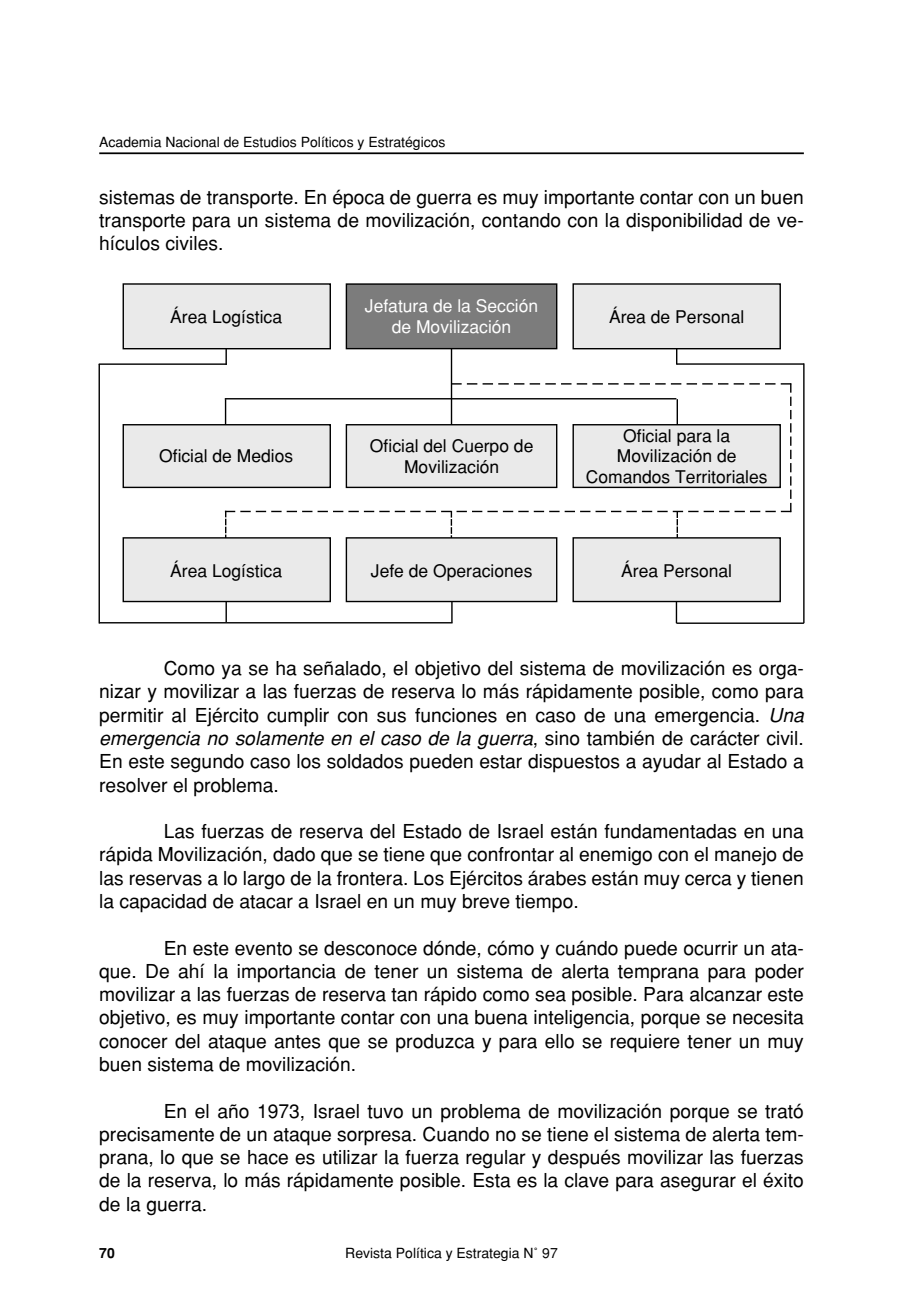
<style>
.page{position:relative;width:918px;height:1315px;background:#fff}
.page>*{position:absolute;margin:0;border:0;box-sizing:border-box;transform-origin:0 0}
.Texto{font:19.25px/23.3px "Helvetica";color:#000;text-align:justify}
.CuadroTabla{font:17.5px/21px "Helvetica";color:#000;text-align:center}
.CuadroTabla-2{font:17.5px "Helvetica";color:#fff}
.t1{font:14px "Helvetica";color:#000}
.t2{font:700 14px "Helvetica";color:#000}
.s1{font-style:italic}
</style>
<div class="page">
<hr style="left:99px;top:152px;width:705px;height:2px;background:#000">
<svg style="left:451px;top:602px;width:1px;height:20px"></svg>
<hr style="left:225px;top:598px;width:2px;height:24px;background:#000">
<svg style="left:676px;top:602px;width:1px;height:20px"></svg>
<hr style="left:451px;top:338px;width:1px;height:96px;background:#000">
<hr style="left:225px;top:343px;width:2px;height:22px;background:#000">
<svg style="left:676px;top:349px;width:1px;height:16px"></svg>
<div style="left:573px;top:284px;width:207px;height:65px;background:#eaeaea"></div>
<div style="left:572px;top:283px;width:209px;height:66px;border:1px solid #000"></div>
<div style="left:123px;top:284px;width:207px;height:65px;background:#eaeaea"></div>
<div style="left:123px;top:283px;width:208px;height:66px;border:1px solid #000"></div>
<hr style="left:99px;top:363px;width:128px;height:2px;background:#000">
<hr style="left:677px;top:363px;width:127px;height:2px;background:#000">
<div style="left:123px;top:425px;width:207px;height:62px;background:#eaeaea"></div>
<div style="left:123px;top:424px;width:208px;height:64px;border:1px solid #000"></div>
<div style="left:346px;top:538px;width:211px;height:63px;background:#eaeaea"></div>
<div style="left:346px;top:537px;width:211px;height:65px;border:1px solid #000"></div>
<div style="left:573px;top:538px;width:207px;height:63px;background:#eaeaea"></div>
<div style="left:572px;top:537px;width:209px;height:65px;border:1px solid #000"></div>
<div style="left:123px;top:538px;width:207px;height:63px;background:#eaeaea"></div>
<div style="left:123px;top:537px;width:208px;height:65px;border:1px solid #000"></div>
<svg style="left:225px;top:383px;width:566px;height:159px"></svg>
<hr style="left:99px;top:364px;width:1px;height:259px;background:#000">
<hr style="left:99px;top:622px;width:353px;height:1px;background:#000">
<hr style="left:803px;top:363px;width:1px;height:260px;background:#000">
<hr style="left:676px;top:622px;width:128px;height:2px;background:#000">
<div style="left:346px;top:284px;width:211px;height:65px;background:#7c7c7c"></div>
<div style="left:346px;top:283px;width:211px;height:66px;border:1px solid #000"></div>
<p class="t1" style="left:99px;top:133px;width:348px">Academia Nacional de Estudios Políticos y Estratégicos</p>
<p class="Texto" style="left:99px;top:185px;width:706px">sistemas de transporte. En época de guerra es muy importante contar con un buen transporte para un sistema de movilización, contando con la disponibilidad de ve&shy;hículos civiles.</p>
<p class="CuadroTabla-2" style="left:365px;top:296px;width:175px">Jefatura de la Sección</p>
<p class="CuadroTabla-2" style="left:392px;top:317px;width:121px">de Movilización</p>
<p class="CuadroTabla" style="left:170px;top:306px;width:113px">Área Logística</p>
<p class="CuadroTabla" style="left:609px;top:306px;width:137px">Área de Personal</p>
<p class="CuadroTabla" style="left:159px;top:445px;width:136px">Oficial de Medios</p>
<p class="CuadroTabla" style="left:370px;top:435px;width:165px">Oficial del Cuerpo de<br>Movilización</p>
<p class="CuadroTabla" style="left:623px;top:425px;width:108px">Oficial para la</p>
<p class="CuadroTabla" style="left:617px;top:445px;width:121px">Movilización de</p>
<p class="CuadroTabla" style="left:586px;top:466px;width:183px">Comandos Territoriales</p>
<p class="CuadroTabla" style="left:170px;top:560px;width:113px">Área Logística</p>
<p class="CuadroTabla" style="left:371px;top:560px;width:163px">Jefe de Operaciones</p>
<p class="CuadroTabla" style="left:621px;top:560px;width:112px">Área Personal</p>
<p class="Texto" style="left:99px;top:656px;width:706px;text-indent:64px">Como ya se ha señalado, el objetivo del sistema de movilización es orga&shy;nizar y movilizar a las fuerzas de reserva lo más rápidamente posible, como para permitir al Ejército cumplir con sus funciones en caso de una emergencia. <span class="s1">Una emergencia no solamente en el caso de la guerra</span>, sino también de carácter civil.<br>En este segundo caso los soldados pueden estar dispuestos a ayudar al Estado a resolver el problema.</p>
<p class="Texto" style="left:99px;top:819px;width:706px;text-indent:64px">Las fuerzas de reserva del Estado de Israel están fundamentadas en una rápida Movilización, dado que se tiene que confrontar al enemigo con el manejo de las reservas a lo largo de la frontera. Los Ejércitos árabes están muy cerca y tienen la capacidad de atacar a Israel en un muy breve tiempo.</p>
<p class="Texto" style="left:99px;top:936px;width:706px;text-indent:64px">En este evento se desconoce dónde, cómo y cuándo puede ocurrir un ata&shy;que. De ahí la importancia de tener un sistema de alerta temprana para poder movilizar a las fuerzas de reserva tan rápido como sea posible. Para alcanzar este objetivo, es muy importante contar con una buena inteligencia, porque se necesita conocer del ataque antes que se produzca y para ello se requiere tener un muy buen sistema de movilización.</p>
<p class="Texto" style="left:99px;top:1099px;width:706px;text-indent:64px">En el año 1973, Israel tuvo un problema de movilización porque se trató precisamente de un ataque sorpresa. Cuando no se tiene el sistema de alerta tem&shy;prana, lo que se hace es utilizar la fuerza regular y después movilizar las fuerzas de la reserva, lo más rápidamente posible. Esta es la clave para asegurar el éxito de la guerra.</p>
<p class="t2" style="left:99px;top:1245px;width:17px">70</p>
<p class="t1" style="left:345px;top:1245px;width:214px">Revista Política y Estrategia N˚ 97</p>
</div>
